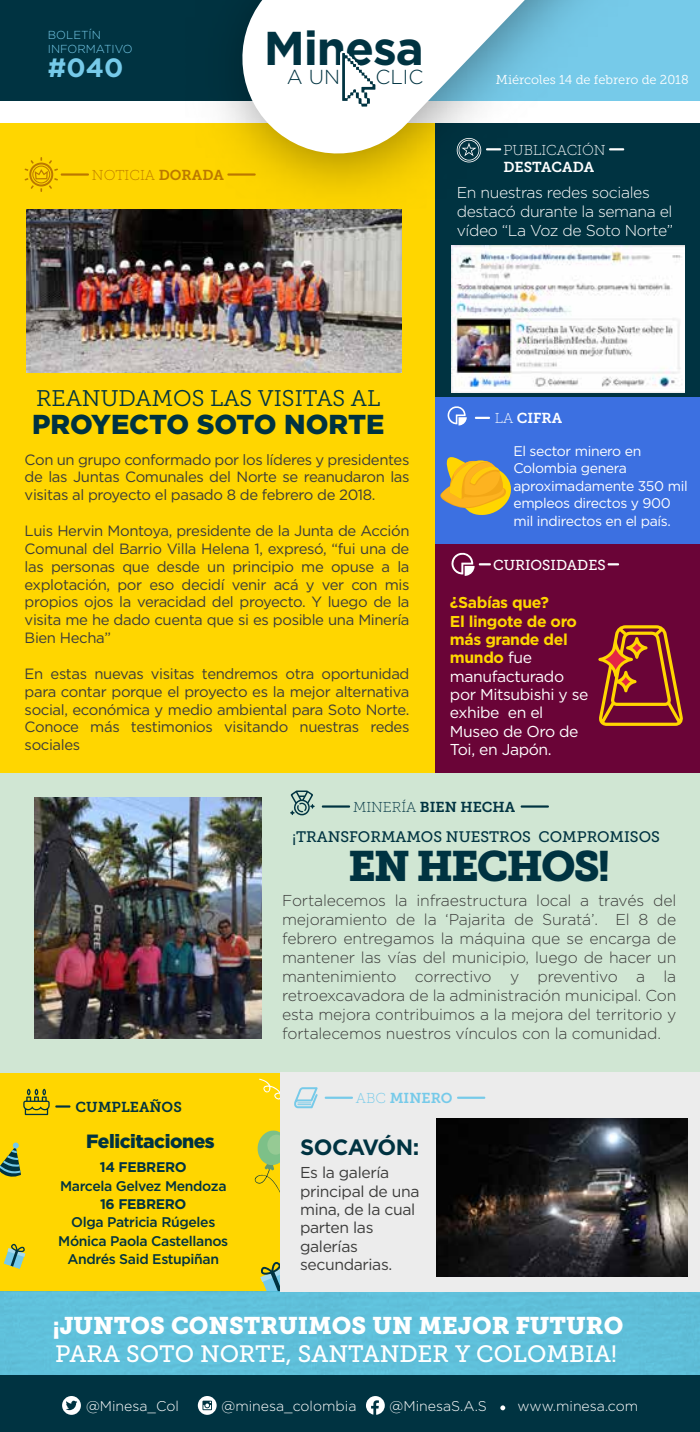
<style>
.page{position:relative;width:700px;height:1432px;background:#fff}
.page>*{position:absolute;margin:0;border:0;box-sizing:border-box;transform-origin:0 0}
.t1{font:700 47.43px "Gotham";letter-spacing:-.025em;color:#003341}
.t2{font:42.35px "Museo Slab 900";letter-spacing:-.05em;color:#003341}
.t3{font:900 27.47px "Gotham";color:#003341}
.t4{font:700 26.43px "Gotham";color:#76cae9}
.t5{font:23.97px "Museo Slab 900";color:#fff}
.t6{font:23.62px "Museo Slab 500";color:#fff}
.t7{font:22.57px "Museo Slab 300";color:#003341}
.t8{font:700 22.05px "Gotham";letter-spacing:-.025em;color:#003341}
.t9{font:300 20.3px "Gotham";color:#003341}
.t10{font:900 19.25px "Gotham";letter-spacing:-.025em;color:#003341}
.t11{font:300 15.75px/18.9px "Gotham";letter-spacing:-.01em;color:#3c3c3b;text-align:justify}
.t12{font:15.75px/18.4px "Gotham";letter-spacing:-.025em;color:#fff}
.t13{font:300 15.75px/18.9px "Gotham";letter-spacing:-.025em;color:#fff}
.t14{font:15.75px/18.4px "Gotham";letter-spacing:-.025em;color:#3c3c3b}
.t15{font:15.22px "Museo Slab 500";color:#003341}
.t16{font:14.88px/17.8px "Gotham";letter-spacing:-.025em;color:#3c3c3b;text-align:justify}
.t17{font:14.35px "Museo Slab 700";color:#003341}
.t18{font:14.35px "Museo Slab 700";color:#fff}
.t19{font:14.35px "Museo Slab 100";color:#bb7800}
.t20{font:14.35px "Museo Slab 500";color:#fff}
.t21{font:14.35px "Museo Slab 100";color:#fff}
.t22{font:14.35px "Museo Slab 700";color:#76cae9}
.t23{font:300 14.17px "Gotham";color:#fff}
.t24{font:14px/17.5px "Gotham";letter-spacing:-.025em;color:#fff}
.t25{font:500 14px/18.4px "Gotham";letter-spacing:-.025em;color:#003341;text-align:center}
.t26{font:700 14px "Gotham";letter-spacing:-.025em;color:#003341}
.t27{font:12.95px "Museo Slab 300";color:#fff}
.t28{font:300 11.55px/13.8px "Gotham";color:#76cae9}
.s1{font-family:"Museo Slab 700"}
.s2{font-family:"Museo Slab 100"}
.s3{font-weight:700;color:#ffd600}
</style>
<div class="page">
<div style="left:435px;top:123px;width:265px;height:275px;background:#003341"></div>
<div style="left:0;top:1072px;width:280px;height:219px;background:#ffd600"></div>
<svg style="left:254px;top:1130px;width:26px;height:63px"></svg>
<svg style="left:259px;top:1078px;width:21px;height:22px"></svg>
<svg style="left:4px;top:1243px;width:21px;height:25px"></svg>
<svg style="left:260px;top:1262px;width:20px;height:29px"></svg>
<svg style="left:0;top:1142px;width:21px;height:35px"></svg>
<svg style="left:23px;top:1088px;width:48px;height:27px"></svg>
<div style="left:434px;top:398px;width:266px;height:147px;background:#3c70e1"></div>
<svg style="left:474px;top:417px;width:16px;height:2px"></svg>
<svg style="left:447px;top:406px;width:20px;height:19px"></svg>
<div style="left:435px;top:545px;width:265px;height:228px;background:#6a0437"></div>
<div style="left:0;top:123px;width:435px;height:650px;background:#ffd600"></div>
<div style="left:0;top:773px;width:700px;height:299px;background:#d0e6d3"></div>
<div style="left:0;top:0;width:700px;height:100px;background:#003341"></div>
<img style="left:185px;top:0;width:515px;height:192px">
<svg style="left:230px;top:0;width:440px;height:165px"></svg>
<svg style="left:340px;top:51px;width:37px;height:57px"></svg>
<svg style="left:321px;top:805px;width:29px;height:2px"></svg>
<svg style="left:520px;top:805px;width:29px;height:2px"></svg>
<svg style="left:290px;top:790px;width:25px;height:25px"></svg>
<svg style="left:25px;top:157px;width:64px;height:35px"></svg>
<svg style="left:227px;top:173px;width:29px;height:3px"></svg>
<div style="left:0;top:1291px;width:700px;height:84px;background:#5fc0db"></div>
<div style="left:0;top:1375px;width:700px;height:56px;background:#003341"></div>
<svg style="left:62px;top:1396px;width:19px;height:18px"></svg>
<svg style="left:500px;top:1405px;width:5px;height:5px"></svg>
<svg style="left:198px;top:1396px;width:19px;height:18px"></svg>
<svg style="left:366px;top:1396px;width:19px;height:18px"></svg>
<svg style="left:607px;top:563px;width:12px;height:2px"></svg>
<svg style="left:451px;top:552px;width:40px;height:24px"></svg>
<div style="left:280px;top:1072px;width:420px;height:219px;background:#ececec"></div>
<svg style="left:324px;top:1096px;width:29px;height:2px"></svg>
<svg style="left:457px;top:1096px;width:29px;height:2px"></svg>
<svg style="left:294px;top:1087px;width:24px;height:21px"></svg>
<img style="left:436px;top:1118px;width:252px;height:158px">
<img style="left:34px;top:797px;width:227px;height:241px">
<img style="left:26px;top:209px;width:376px;height:163px">
<img style="left:451px;top:245px;width:234px;height:147px">
<svg style="left:440px;top:457px;width:71px;height:58px"></svg>
<svg style="left:598px;top:625px;width:85px;height:101px"></svg>
<p class="t28" style="left:48px;top:28px;width:86px">BOLETÍN<br>INFORMATIVO</p>
<h3 class="t4" style="left:48px;top:50px;width:77px">#040</h3>
<p class="t19" style="left:92px;top:167px;width:133px">NOTICIA <span class="s1">DORADA</span></p>
<h1 class="t1" style="left:264px;top:17px;width:161px">Minesa</h1>
<h3 class="t9" style="left:287px;top:66px;width:55px">A UN</h3>
<h3 class="t9" style="left:375px;top:66px;width:49px">CLIC</h3>
<p class="t27" style="left:496px;top:72px;width:194px">Miércoles 14 de febrero de 2018</p>
<p class="t21" style="left:503px;top:142px;width:104px">PUBLICACIÓN</p>
<p class="t18" style="left:503px;top:159px;width:92px">DESTACADA</p>
<p class="t13" style="left:457px;top:183px;width:218px">En nuestras redes sociales destacó durante la semana el vídeo “La Voz de Soto Norte”</p>
<h3 class="t7" style="left:36px;top:386px;width:346px">REANUDAMOS LAS VISITAS AL</h3>
<h3 class="t3" style="left:32px;top:405px;width:354px">PROYECTO SOTO NORTE</h3>
<p class="t16" style="left:25px;top:450px;width:386px">Con un grupo conformado por los líderes y presidentes de las Juntas Comunales del Norte se reanudaron las visitas al proyecto el pasado 8 de febrero de 2018.</p>
<p class="t16" style="left:25px;top:521px;width:386px">Luis Hervin Montoya, presidente de la Junta de Acción Comunal del Barrio Villa Helena 1, expresó, “fui una de las personas que desde un principio me opuse a la explotación, por eso decidí venir acá y ver con mis propios ojos la veracidad del proyecto. Y luego de la visita me he dado cuenta que si es posible una Minería Bien Hecha”</p>
<p class="t16" style="left:25px;top:664px;width:386px">En estas nuevas visitas tendremos otra oportunidad para contar porque el proyecto es la mejor alternativa social, económica y medio ambiental para Soto Norte.<br>Conoce más testimonios visitando nuestras redes sociales</p>
<p class="t18" style="left:495px;top:410px;width:69px"><span class="s2">LA</span> CIFRA</p>
<p class="t24" style="left:513px;top:442px;width:176px">El sector minero en<br>Colombia genera aproximadamente 350 mil empleos directos y 900 mil indirectos en el país.</p>
<p class="t20" style="left:493px;top:557px;width:114px">CURIOSIDADES</p>
<p class="t12" style="left:450px;top:593px;width:140px"><span class="s3">¿Sabías que?<br>El lingote de oro más grande del mundo</span> fue manufacturado por Mitsubishi y se exhibe en el<br>Museo de Oro de<br>Toi, en Japón.</p>
<p class="t17" style="left:353px;top:799px;width:164px"><span class="s2">MINERÍA</span> BIEN HECHA</p>
<p class="t15" style="left:292px;top:828px;width:369px">¡TRANSFORMAMOS NUESTROS COMPROMISOS</p>
<h2 class="t2" style="left:348px;top:841px;width:264px">EN HECHOS!</h2>
<p class="t17" style="left:75px;top:1098px;width:108px">CUMPLEAÑOS</p>
<p class="t10" style="left:86px;top:1128px;width:130px">Felicitaciones</p>
<p class="t26" style="left:100px;top:1158px;width:88px">14 FEBRERO</p>
<p class="t25" style="left:60px;top:1176px;width:168px">Marcela Gelvez Mendoza</p>
<p class="t26" style="left:100px;top:1194px;width:88px">16 FEBRERO</p>
<p class="t25" style="left:58px;top:1213px;width:171px">Olga Patricia Rúgeles<br>Mónica Paola Castellanos<br>Andrés Said Estupiñan</p>
<p class="t11" style="left:282px;top:891px;width:396px">Fortalecemos la infraestructura local a través del mejoramiento de la ‘Pajarita de Suratá’. El 8 de febrero entregamos la máquina que se encarga de mantener las vías del municipio, luego de hacer un mantenimiento correctivo y preventivo a la retroexcavadora de la administración municipal. Con esta mejora contribuimos a la mejora del territorio y fortalecemos nuestros vínculos con la comunidad.</p>
<p class="t22" style="left:356px;top:1090px;width:98px"><span class="s2">ABC</span> MINERO</p>
<h3 class="t8" style="left:300px;top:1132px;width:121px">SOCAVÓN:</h3>
<p class="t14" style="left:300px;top:1163px;width:121px">Es la galería principal de una mina, de la cual parten las galerías secundarias.</p>
<h3 class="t5" style="left:53px;top:1311px;width:572px">¡JUNTOS CONSTRUIMOS UN MEJOR FUTURO</h3>
<h3 class="t6" style="left:55px;top:1340px;width:563px">PARA SOTO NORTE, SANTANDER Y COLOMBIA!</h3>
<p class="t23" style="left:86px;top:1398px;width:94px">@Minesa_Col</p>
<p class="t23" style="left:222px;top:1398px;width:137px">@minesa_colombia</p>
<p class="t23" style="left:390px;top:1398px;width:99px">@MinesaS.A.S</p>
<p class="t23" style="left:518px;top:1398px;width:122px">www.minesa.com</p>
</div>
